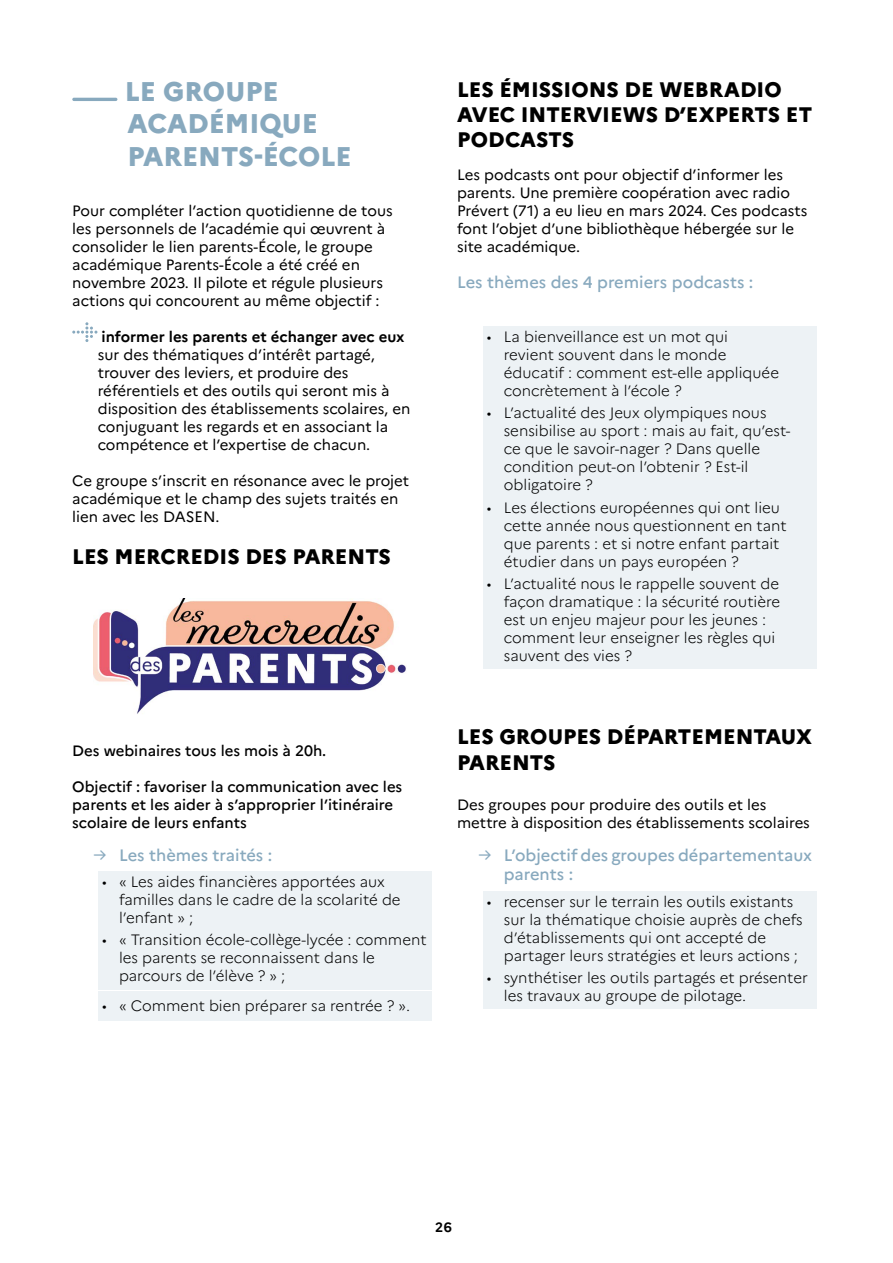
<style>
.page{position:relative;width:893px;height:1263px;background:#fff}
.page>*{position:absolute;margin:0;border:0;box-sizing:border-box;transform-origin:0 0}
.t1{font:800 27px/32.4px "Marianne";color:#88a9be}
.t2{font:800 21px/25.2px "Marianne";color:#000}
.t3{font:500 16.5px/19.8px "Marianne";color:#88a9be}
.t4{font:300 15px/18px "Marianne";color:#000}
.t5{font:15px/18px "Marianne";color:#000}
.t6{font:500 15px/18px "Marianne";color:#000}
.t7{font:700 15px "Marianne";color:#000}
.t8{font:700 13.5px "Marianne";color:#000}
.s1{font-weight:400}
</style>
<div class="page">
<div style="left:98px;top:872px;width:334px;height:59px;background:#edf2f5"></div>
<div style="left:98px;top:930px;width:334px;height:59px;background:#edf2f5"></div>
<div style="left:98px;top:991px;width:334px;height:29px;background:#edf2f5"></div>
<hr style="left:72px;top:98px;width:45px;height:3px;background:#88a9be;border-radius:2px">
<svg style="left:72px;top:322px;width:25px;height:20px"></svg>
<div style="left:483px;top:326px;width:333px;height:78px;background:#edf2f5"></div>
<div style="left:483px;top:403px;width:333px;height:95px;background:#edf2f5"></div>
<div style="left:483px;top:497px;width:333px;height:78px;background:#edf2f5"></div>
<div style="left:483px;top:573px;width:333px;height:96px;background:#edf2f5"></div>
<div style="left:483px;top:891px;width:333px;height:78px;background:#edf2f5"></div>
<div style="left:483px;top:968px;width:333px;height:41px;background:#edf2f5"></div>
<img style="left:93px;top:599px;width:313px;height:115px">
<h1 class="t1" style="left:125px;top:75px;width:228px">LE GROUPE<br>ACADÉMIQUE<br>PARENTS-ÉCOLE</h1>
<p class="t5" style="left:72px;top:202px;width:322px">Pour compléter l’action quotidienne de tous les personnels de l’académie qui œuvrent à consolider le lien parents-École, le groupe académique Parents-École a été créé en novembre 2023. Il pilote et régule plusieurs actions qui concourent au même objectif :</p>
<p class="t7" style="left:102px;top:328px;width:305px">informer les parents et échanger avec eux</p>
<p class="t5" style="left:98px;top:346px;width:314px">sur des thématiques d’intérêt partagé, trouver des leviers, et produire des référentiels et des outils qui seront mis à disposition des établissements scolaires, en conjuguant les regards et en associant la compétence et l’expertise de chacun.</p>
<p class="t5" style="left:72px;top:472px;width:338px">Ce groupe s’inscrit en résonance avec le projet académique et le champ des sujets traités en lien avec les DASEN.</p>
<h2 class="t2" style="left:72px;top:544px;width:320px">LES MERCREDIS DES PARENTS</h2>
<p class="t6" style="left:72px;top:742px;width:256px">Des webinaires tous les mois à 20h.</p>
<p class="t6" style="left:72px;top:778px;width:332px">Objectif : favoriser la communication avec les parents et les aider à s’approprier l’itinéraire scolaire de leurs enfants</p>
<p class="t3" style="left:94px;top:845px;width:180px"><span class="s1">→</span> Les thèmes traités :</p>
<p class="t4" style="left:119px;top:873px;width:283px;text-indent:-17px">• « Les aides financières apportées aux familles dans le cadre de la scolarité de l’enfant » ;</p>
<p class="t4" style="left:119px;top:931px;width:309px;text-indent:-17px">• « Transition école-collège-lycée : comment les parents se reconnaissent dans le parcours de l’élève ? » ;</p>
<p class="t4" style="left:102px;top:996px;width:309px">• « Comment bien préparer sa rentrée ? ».</p>
<h2 class="t2" style="left:457px;top:76px;width:357px">LES ÉMISSIONS DE WEBRADIO<br>AVEC INTERVIEWS D’EXPERTS ET<br>PODCASTS</h2>
<p class="t5" style="left:457px;top:166px;width:352px">Les podcasts ont pour objectif d’informer les parents. Une première coopération avec radio Prévert (71) a eu lieu en mars 2024. Ces podcasts font l’objet d’une bibliothèque hébergée sur le site académique.</p>
<p class="t3" style="left:457px;top:272px;width:298px">Les thèmes des 4 premiers podcasts :</p>
<p class="t4" style="left:504px;top:328px;width:277px;text-indent:-17px">• La bienveillance est un mot qui revient souvent dans le monde éducatif : comment est-elle appliquée concrètement à l’école ?</p>
<p class="t4" style="left:504px;top:404px;width:288px;text-indent:-17px">• L’actualité des Jeux olympiques nous sensibilise au sport : mais au fait, qu’est&shy;ce que le savoir-nager ? Dans quelle condition peut-on l’obtenir ? Est-il obligatoire ?</p>
<p class="t4" style="left:504px;top:498px;width:284px;text-indent:-17px">• Les élections européennes qui ont lieu cette année nous questionnent en tant que parents : et si notre enfant partait étudier dans un pays européen ?</p>
<p class="t4" style="left:504px;top:574px;width:278px;text-indent:-17px">• L’actualité nous le rappelle souvent de façon dramatique : la sécurité routière est un enjeu majeur pour les jeunes : comment leur enseigner les règles qui sauvent des vies ?</p>
<h2 class="t2" style="left:457px;top:724px;width:357px">LES GROUPES DÉPARTEMENTAUX<br>PARENTS</h2>
<p class="t5" style="left:457px;top:796px;width:354px">Des groupes pour produire des outils et les mettre à disposition des établissements scolaires</p>
<p class="t3" style="left:504px;top:845px;width:310px;text-indent:-26px"><span class="s1">→</span> L’objectif des groupes départementaux parents :</p>
<p class="t4" style="left:504px;top:892px;width:300px;text-indent:-17px">• recenser sur le terrain les outils existants sur la thématique choisie auprès de chefs d’établissements qui ont accepté de partager leurs stratégies et leurs actions ;</p>
<p class="t4" style="left:504px;top:969px;width:306px;text-indent:-17px">• synthétiser les outils partagés et présenter les travaux au groupe de pilotage.</p>
<p class="t8" style="left:435px;top:1219px;width:18px">26</p>
</div>
